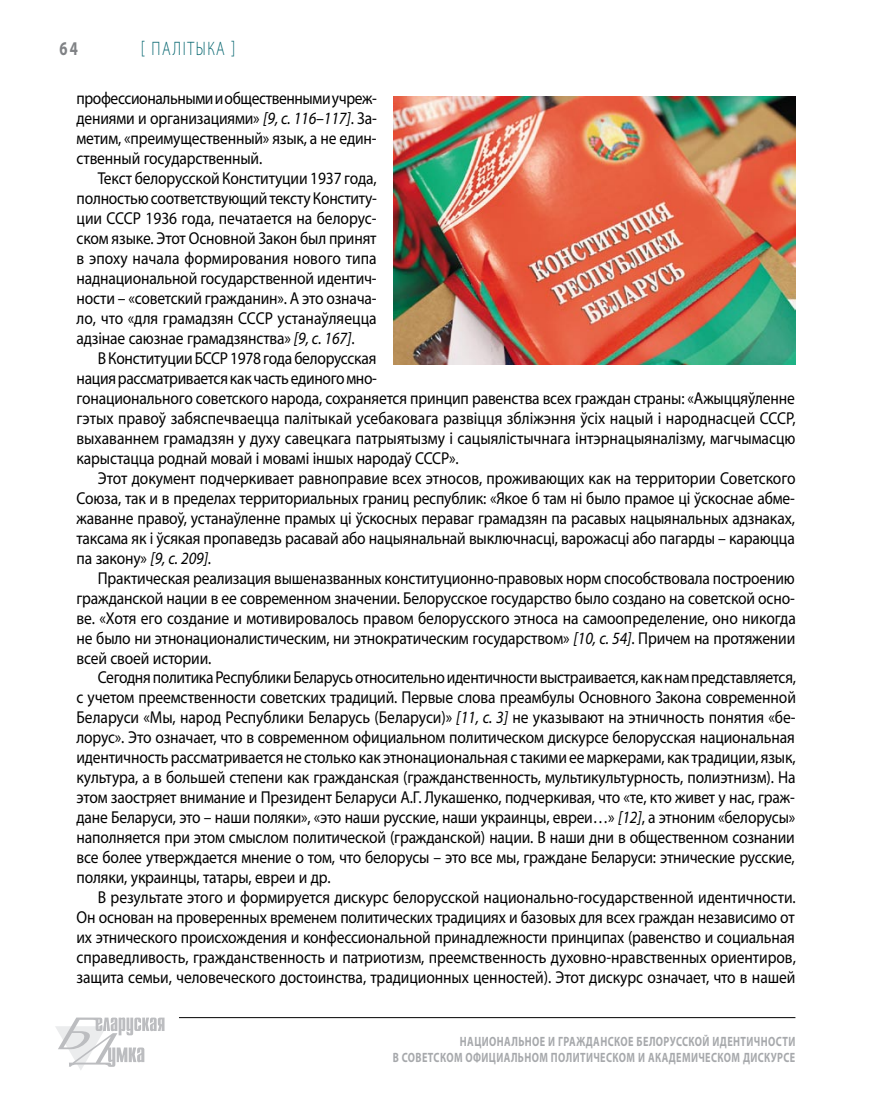
<style>
.page{position:relative;width:872px;height:1106px;background:#fff}
.page>*{position:absolute;margin:0;border:0;box-sizing:border-box;transform-origin:0 0}
.t1{font:300 19.5px "Myriad Pro";letter-spacing:.135em;color:#00636d;scale:.75 1}
.t2{font:700 19.5px "Myriad Pro";color:#808285;scale:.75 1}
.t3{font:17.25px/20px "Myriad Pro";letter-spacing:-.01em;color:#000;text-align:justify;scale:.9 1}
.t4{font:700 13.5px/16.2px "Myriad Pro";letter-spacing:.04em;color:#a7a9ac;text-align:right;scale:.75 1}
.s1{font-style:italic}
</style>
<div class="page">
<hr style="left:179px;top:1017px;width:616px;height:1px;background:#000">
<svg style="left:55px;top:1017px;width:109px;height:53px"></svg>
<img style="left:394px;top:96px;width:401px;height:268px">
<p class="t1" style="left:141px;top:38px;width:127px">[ Палітыка ]</p>
<p class="t2" style="left:60px;top:36px;width:26px">64</p>
<p class="t3" style="left:77px;top:88px;width:335px">профессиональными и общественными учреж&shy;дениями и организациями» <span class="s1">[9, с. 116–117]</span>. За&shy;метим, «преимущественный» язык, а не един&shy;ственный государственный.</p>
<p class="t3" style="left:77px;top:168px;width:335px;text-indent:21px">Текст белорусской Конституции 1937 года, полностью соответствующий тексту Конститу&shy;ции СССР 1936 года, печатается на белорус&shy;ском языке. Этот Основной Закон был принят в эпоху начала формирования нового типа наднациональной государственной идентич&shy;ности – «советский гражданин». А это означа&shy;ло, что «для грамадзян СССР устанаўляецца адзiнае саюзнае грамадзянства» <span class="s1">[9, с. 167]</span>.</p>
<p class="t3" style="left:77px;top:348px;width:800px;text-align:left;text-indent:21px">В Конституции БССР 1978 года белорусская<br>нация рассматривается как часть единого мно-<br>гонационального советского народа, сохраняется принцип равенства всех граждан страны: «Ажыццяўленне гэтых правоў забяспечваецца палiтыкай усебаковага развiцця зблiжэння ўсiх нацый i народнасцей СССР, выхаваннем грамадзян у духу савецкага патрыятызму i сацыялiстычнага iнтэрнацыяналiзму, магчымасцю карыстацца роднай мовай i мовамi iншых народаў СССР».</p>
<p class="t3" style="left:77px;top:468px;width:800px;text-indent:21px">Этот документ подчеркивает равноправие всех этносов, проживающих как на территории Советского Союза, так и в пределах территориальных границ республик: «Якое б там нi было прамое цi ўскоснае абме&shy;жаванне правоў, устанаўленне прамых цi ўскосных пераваг грамадзян па расавых нацыянальных адзнаках, таксама як i ўсякая пропаведзь расавай або нацыянальнай выключнасцi, варожасцi або пагарды – караюцца па закону» <span class="s1">[9, с. 209]</span>.</p>
<p class="t3" style="left:77px;top:567px;width:800px;text-indent:21px">Практическая реализация вышеназванных конституционно-правовых норм способствовала построению гражданской нации в ее современном значении. Белорусское государство было создано на советской осно&shy;ве. «Хотя его создание и мотивировалось правом белорусского этноса на самоопределение, оно никогда не было ни этнонационалистическим, ни этнократическим государством» <span class="s1">[10, с. 54]</span>. Причем на протяжении всей своей истории.</p>
<p class="t3" style="left:77px;top:667px;width:801px;text-indent:21px">Сегодня политика Республики Беларусь относительно идентичности выстраивается, как нам представляется, с учетом преемственности советских традиций. Первые слова преамбулы Основного Закона современной Беларуси «Мы, народ Республики Беларусь (Беларуси)» <span class="s1">[11, с. 3]</span> не указывают на этничность понятия «бе&shy;лорус». Это означает, что в современном официальном политическом дискурсе белорусская национальная идентичность рассматривается не столько как этнонациональная с такими ее маркерами, как традиции, язык, культура, а в большей степени как гражданская (гражданственность, мультикультурность, полиэтнизм). На этом заостряет внимание и Президент Беларуси А.Г. Лукашенко, подчеркивая, что «те, кто живет у нас, граж&shy;дане Беларуси, это – наши поляки», «это наши русские, наши украинцы, евреи…» <span class="s1">[12]</span>, а этноним «белорусы» наполняется при этом смыслом политической (гражданской) нации. В наши дни в общественном сознании все более утверждается мнение о том, что белорусы – это все мы, граждане Беларуси: этнические русские, поляки, украинцы, татары, евреи и др.</p>
<p class="t3" style="left:77px;top:887px;width:800px;text-indent:21px">В результате этого и формируется дискурс белорусской национально-государственной идентичности.<br>Он основан на проверенных временем политических традициях и базовых для всех граждан независимо от их этнического происхождения и конфессиональной принадлежности принципах (равенство и социальная справедливость, гражданственность и патриотизм, преемственность духовно-нравственных ориентиров, защита семьи, человеческого достоинства, традиционных ценностей). Этот дискурс означает, что в нашей</p>
<p class="t4" style="left:393px;top:1032px;width:538px">Национальное и гражданское белорусской идентичности<br>в советском официальном политическом и академическом дискурсе</p>
</div>
